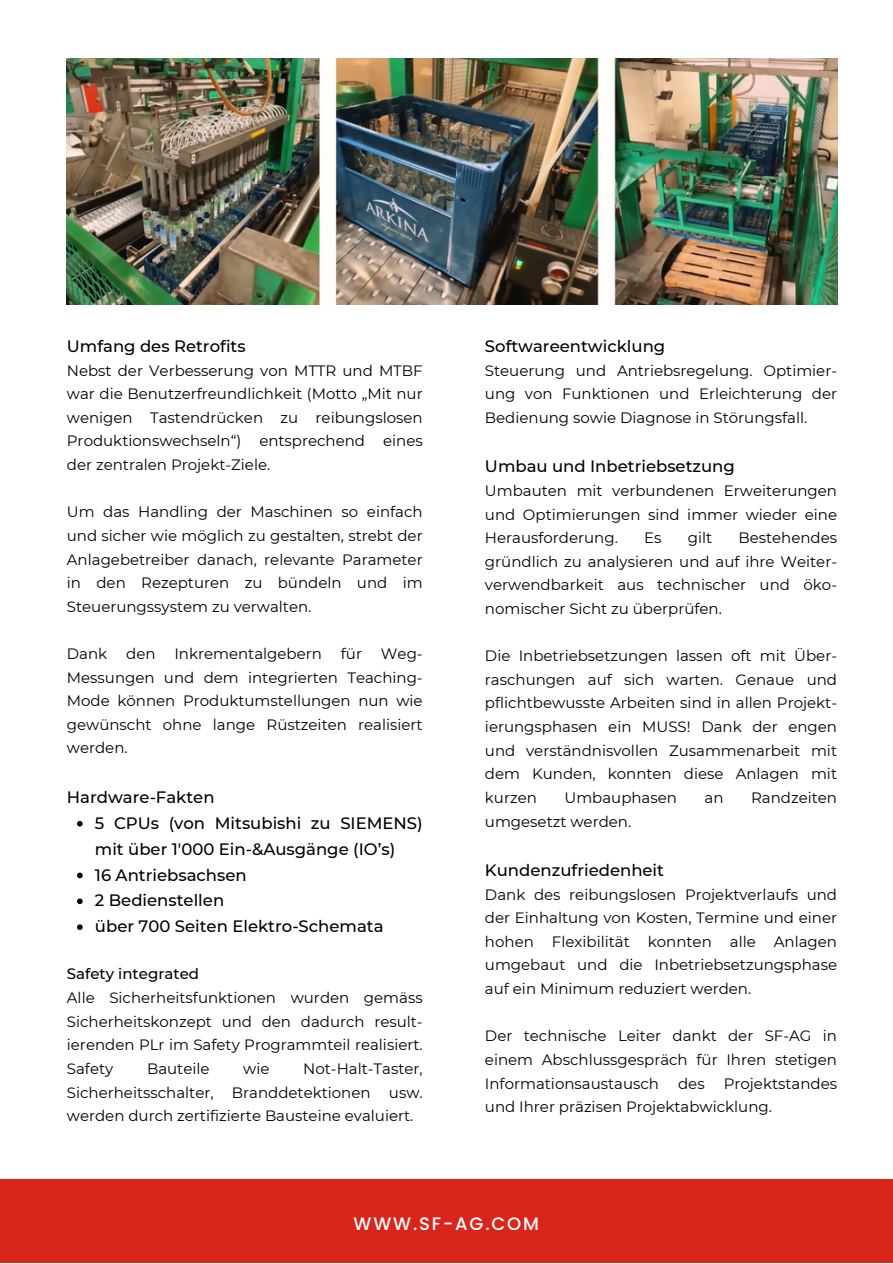
<style>
.page{position:relative;width:893px;height:1264px;background:#fff}
.page>*{position:absolute;margin:0;border:0;box-sizing:border-box;transform-origin:0 0}
.t1{font:500 18px "Poppins";letter-spacing:.1em;color:#fff}
.t2{font:500 16.5px/25.8px "Montserrat";color:#000}
.t3{font:15px/23.5px "Montserrat";color:#000;text-align:justify}
.t4{font:500 15px "Montserrat";color:#000}
</style>
<div class="page">
<div style="left:0;top:1178px;width:892px;height:84px;background:#da251c"></div>
<img style="left:67px;top:58px;width:770px;height:246px">
<svg style="left:77px;top:821px;width:6px;height:5px"></svg>
<svg style="left:77px;top:872px;width:6px;height:6px"></svg>
<svg style="left:77px;top:898px;width:6px;height:6px"></svg>
<svg style="left:77px;top:924px;width:6px;height:6px"></svg>
<p class="t2" style="left:67px;top:333px;width:180px">Umfang des Retrofits</p>
<p class="t3" style="left:67px;top:358px;width:357px">Nebst der Verbesserung von MTTR und MTBF war die Benutzerfreundlichkeit (Motto „Mit nur wenigen Tastendrücken zu reibungslosen Produktionswechseln“) entsprechend eines der zentralen Projekt-Ziele.</p>
<p class="t3" style="left:67px;top:500px;width:357px">Um das Handling der Maschinen so einfach und sicher wie möglich zu gestalten, strebt der Anlagebetreiber danach, relevante Parameter in den Rezepturen zu bündeln und im Steuerungssystem zu verwalten.</p>
<p class="t3" style="left:67px;top:641px;width:42px">Dank</p>
<p class="t3" style="left:126px;top:641px;width:31px">den</p>
<p class="t3" style="left:174px;top:641px;width:149px">Inkrementalgebern</p>
<p class="t3" style="left:341px;top:641px;width:23px">für</p>
<p class="t3" style="left:67px;top:641px;width:357px;text-indent:314px">Weg-Messungen und dem integrierten Teaching-Mode können Produktumstellungen nun wie gewünscht ohne lange Rüstzeiten realisiert werden.</p>
<p class="t2" style="left:67px;top:784px;width:149px">Hardware-Fakten</p>
<p class="t2" style="left:95px;top:810px;width:329px">5 CPUs (von Mitsubishi zu SIEMENS) mit über 1'000 Ein-&amp;Ausgänge (IO’s)</p>
<p class="t2" style="left:95px;top:861px;width:153px">16 Antriebsachsen</p>
<p class="t2" style="left:95px;top:887px;width:131px">2 Bedienstellen</p>
<p class="t2" style="left:95px;top:913px;width:290px">über 700 Seiten Elektro-Schemata</p>
<p class="t4" style="left:67px;top:964px;width:134px">Safety integrated</p>
<p class="t3" style="left:67px;top:985px;width:357px">Alle Sicherheitsfunktionen wurden gemäss Sicherheitskonzept und den dadurch result&shy;ierenden PLr im Safety Programmteil realisiert.<br>Safety</p>
<p class="t3" style="left:67px;top:1056px;width:357px;text-indent:236px">Not-Halt-Taster, Sicherheitsschalter, Branddetektionen usw. werden durch zertifizierte Bausteine evaluiert.</p>
<p class="t3" style="left:147px;top:1056px;width:64px">Bauteile</p>
<p class="t3" style="left:243px;top:1056px;width:28px">wie</p>
<p class="t2" style="left:485px;top:333px;width:182px">Softwareentwicklung</p>
<p class="t3" style="left:485px;top:358px;width:353px">Steuerung und Antriebsregelung. Optimier&shy;ung von Funktionen und Erleichterung der Bedienung sowie Diagnose in Störungsfall.</p>
<p class="t2" style="left:485px;top:453px;width:251px">Umbau und Inbetriebsetzung</p>
<p class="t3" style="left:485px;top:479px;width:353px">Umbauten mit verbundenen Erweiterungen und Optimierungen sind immer wieder eine Herausforderung.</p>
<p class="t3" style="left:485px;top:526px;width:353px;text-indent:253px">Bestehendes gründlich zu analysieren und auf ihre Weiter&shy;verwendbarkeit aus technischer und öko&shy;nomischer Sicht zu überprüfen.</p>
<p class="t3" style="left:485px;top:644px;width:353px">Die Inbetriebsetzungen lassen oft mit Über&shy;raschungen auf sich warten. Genaue und pflichtbewusste Arbeiten sind in allen Projekt&shy;ierungsphasen ein MUSS! Dank der engen und verständnisvollen Zusammenarbeit mit dem Kunden, konnten diese Anlagen mit kurzen</p>
<p class="t3" style="left:644px;top:526px;width:19px">Es</p>
<p class="t3" style="left:687px;top:526px;width:26px">gilt</p>
<p class="t3" style="left:564px;top:785px;width:114px">Umbauphasen</p>
<p class="t3" style="left:704px;top:785px;width:20px">an</p>
<p class="t3" style="left:751px;top:785px;width:87px">Randzeiten</p>
<p class="t3" style="left:485px;top:809px;width:148px">umgesetzt werden.</p>
<p class="t2" style="left:485px;top:857px;width:180px">Kundenzufriedenheit</p>
<p class="t3" style="left:485px;top:882px;width:353px">Dank des reibungslosen Projektverlaufs und der Einhaltung von Kosten, Termine und einer hohen Flexibilität konnten alle Anlagen umgebaut und die Inbetriebsetzungsphase auf ein Minimum reduziert werden.</p>
<p class="t3" style="left:485px;top:1024px;width:353px">Der technische Leiter dankt der SF-AG in einem Abschlussgespräch für Ihren stetigen Informationsaustausch</p>
<p class="t3" style="left:485px;top:1071px;width:353px;text-indent:239px">Projektstandes und Ihrer präzisen Projektabwicklung.</p>
<p class="t3" style="left:678px;top:1071px;width:28px">des</p>
<p class="t1" style="left:353px;top:1211px;width:187px">WWW.SF-AG.COM</p>
</div>
